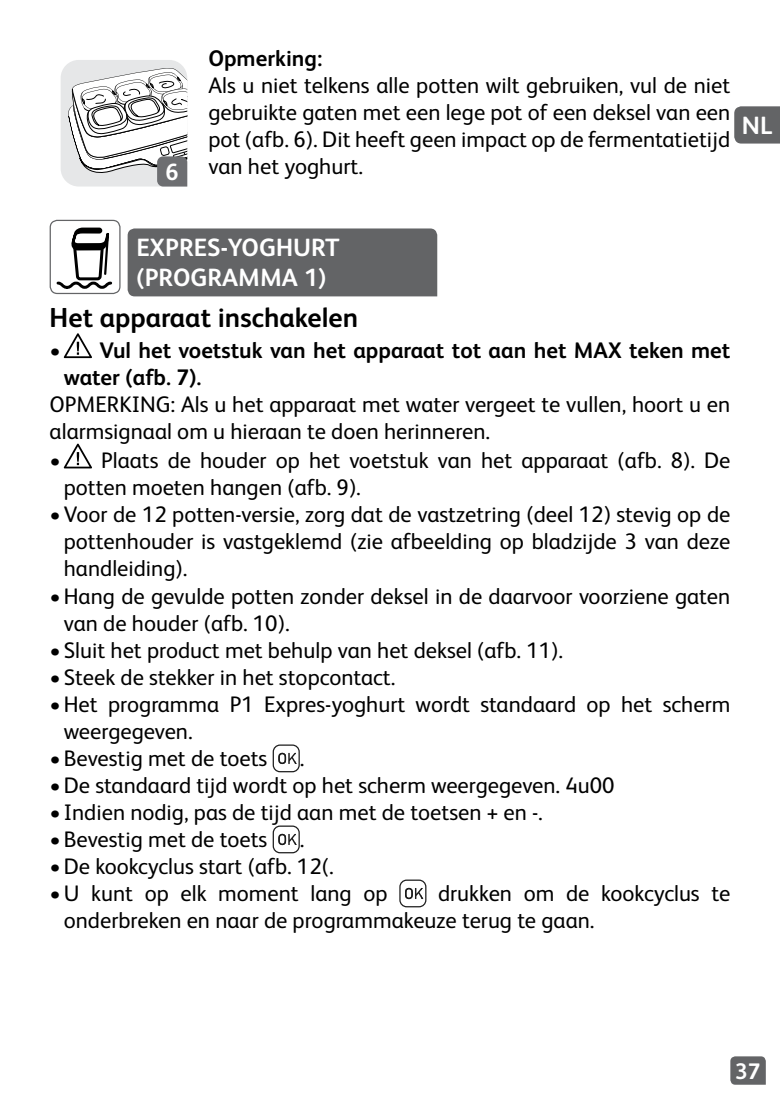
<style>
.page{position:relative;width:780px;height:1106px;background:#fff}
.page>*{position:absolute;margin:0;border:0;box-sizing:border-box;transform-origin:0 0}
.t1{font:700 27.5px "FS Albert";color:#000}
.t2{font:700 25px/30px "FS Albert";color:#fff}
.t3{font:700 23.5px "FS Albert";color:#fff}
.t4{font:22.5px/27px "FS Albert";color:#000}
.t5{font:700 22.5px/27px "FS Albert";color:#000}
.t6{font:700 22.5px "FS Albert";color:#fff}
.s1{font-weight:400}
</style>
<div class="page">
<svg style="left:730px;top:1056px;width:35px;height:28px"></svg>
<svg style="left:734px;top:106px;width:46px;height:38px;background:#68696b"></svg>
<svg style="left:64px;top:333px;width:28px;height:25px"></svg>
<svg style="left:64px;top:443px;width:28px;height:25px"></svg>
<svg style="left:278px;top:752px;width:18px;height:12px"></svg>
<div style="left:273px;top:744px;width:27px;height:28px;border:1px solid #1c1c1c;border-radius:7px"></div>
<svg style="left:278px;top:833px;width:18px;height:12px"></svg>
<div style="left:273px;top:825px;width:27px;height:28px;border:1px solid #1c1c1c;border-radius:7px"></div>
<svg style="left:405px;top:887px;width:18px;height:12px"></svg>
<div style="left:399px;top:879px;width:27px;height:28px;border:1px solid #1c1c1c;border-radius:7px"></div>
<div style="left:128px;top:228px;width:309px;height:68px;background:#636466"></div>
<svg style="left:56px;top:227px;width:56px;height:62px"></svg>
<div style="left:50px;top:220px;width:70px;height:74px;border:1px solid #636466;border-radius:7px"></div>
<svg style="left:61px;top:60px;width:126px;height:126px"></svg>
<p class="t3" style="left:166px;top:158px;width:15px">6</p>
<p class="t5" style="left:208px;top:44px;width:115px">Opmerking:</p>
<p class="t4" style="left:208px;top:71px;width:523px;text-align:justify">Als u niet telkens alle potten wilt gebruiken, vul de niet gebruikte gaten met een lege pot of een deksel van een pot (afb. 6). Dit heeft geen impact op de fermentatietijd van het yoghurt.</p>
<p class="t2" style="left:741px;top:110px;width:32px">NL</p>
<p class="t2" style="left:136px;top:232px;width:204px">EXPRES-YOGHURT (PROGRAMMA 1)</p>
<p class="t1" style="left:50px;top:301px;width:310px">Het apparaat inschakelen</p>
<p class="t5" style="left:64px;top:337px;width:668px;text-indent:-14px"><span class="s1">•</span> Vul het voetstuk van het apparaat tot aan het MAX teken met water (afb. 7).</p>
<p class="t4" style="left:50px;top:391px;width:682px">OPMERKING: Als u het apparaat met water vergeet te vullen, hoort u en alarmsignaal om u hieraan te doen herinneren.</p>
<p class="t4" style="left:64px;top:447px;width:668px;text-indent:-14px">• Plaats de houder op het voetstuk van het apparaat (afb. 8). De potten moeten hangen (afb. 9).</p>
<p class="t4" style="left:64px;top:501px;width:668px;text-align:justify;text-indent:-14px">•Voor de 12 potten-versie, zorg dat de vastzetring (deel 12) stevig op de pottenhouder is vastgeklemd (zie afbeelding op bladzijde 3 van deze handleiding).</p>
<p class="t4" style="left:64px;top:582px;width:668px;text-indent:-14px">•Hang de gevulde potten zonder deksel in de daarvoor voorziene gaten van de houder (afb. 10).</p>
<p class="t4" style="left:50px;top:636px;width:515px">•Sluit het product met behulp van het deksel (afb. 11).</p>
<p class="t4" style="left:50px;top:663px;width:347px">•Steek de stekker in het stopcontact.</p>
<p class="t4" style="left:64px;top:690px;width:668px;text-indent:-14px">•Het programma P1 Expres-yoghurt wordt standaard op het scherm weergegeven.</p>
<p class="t4" style="left:50px;top:744px;width:219px">•Bevestig met de toets</p>
<p class="t4" style="left:300px;top:744px;width:6px">.</p>
<p class="t4" style="left:50px;top:771px;width:566px">•De standaard tijd wordt op het scherm weergegeven. 4u00</p>
<p class="t4" style="left:50px;top:798px;width:494px">•Indien nodig, pas de tijd aan met de toetsen + en -.</p>
<p class="t4" style="left:50px;top:825px;width:219px">•Bevestig met de toets</p>
<p class="t4" style="left:300px;top:825px;width:6px">.</p>
<p class="t4" style="left:50px;top:852px;width:285px">•De kookcyclus start (afb. 12(.</p>
<p class="t4" style="left:50px;top:879px;width:339px">•U kunt op elk moment lang op</p>
<p class="t4" style="left:64px;top:879px;width:668px;text-indent:374px">drukken om de kookcyclus te onderbreken en naar de programmakeuze terug te gaan.</p>
<p class="t6" style="left:735px;top:1057px;width:27px">37</p>
</div>
